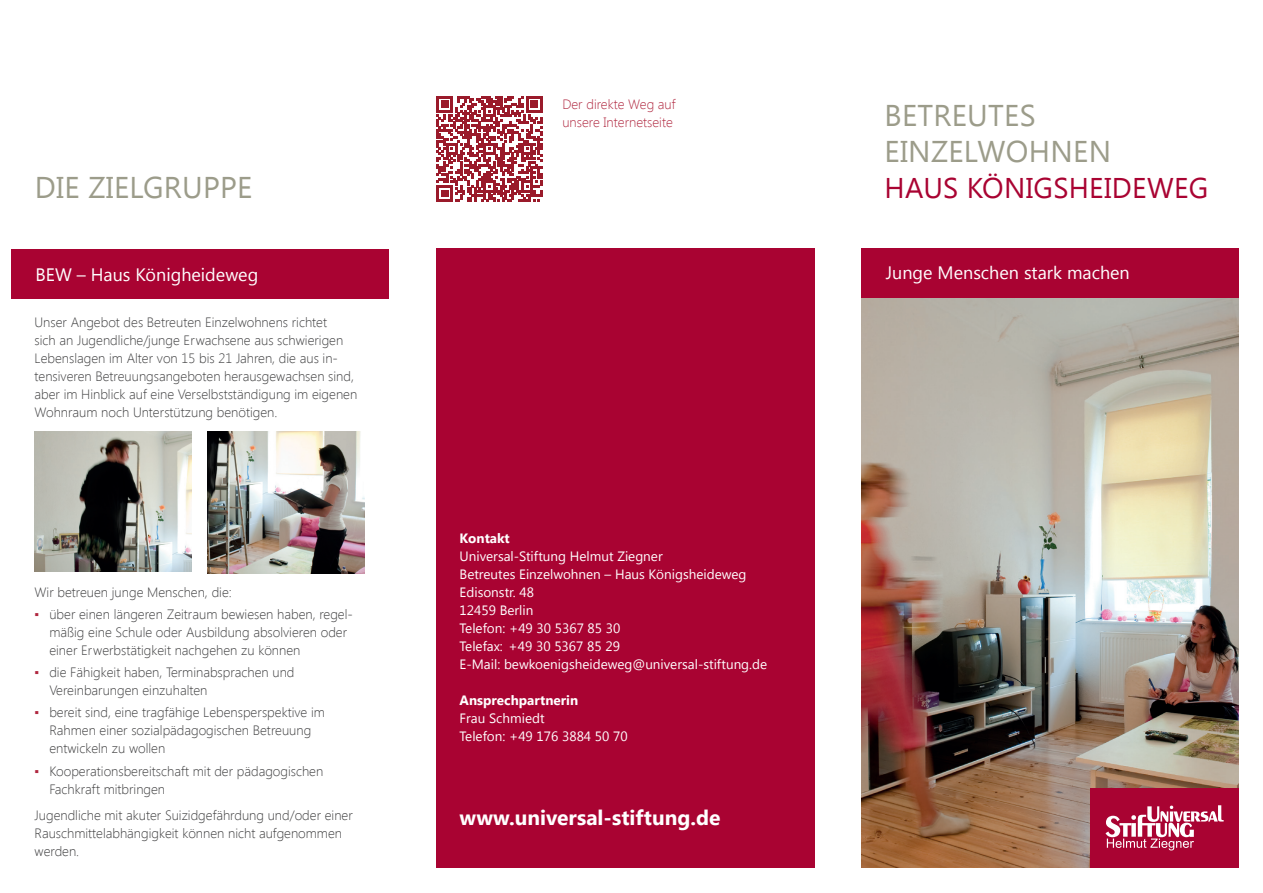
<style>
.page{position:relative;width:1263px;height:893px;background:#fff}
.page>*{position:absolute;margin:0;border:0;box-sizing:border-box;transform-origin:0 0}
.t1{font:30px/36px "Segoe UI";letter-spacing:.01em;color:#9c9c8a}
.t2{font:28.5px "Segoe UI";letter-spacing:.01em;color:#a90332}
.t3{font:700 21px "Segoe UI";color:#fff}
.t4{font:18px "Segoe UI";color:#fff}
.t5{font:300 13.5px/18px "Segoe UI";color:#3e3e3f}
.t6{font:13.5px/18px "Segoe UI";color:#fff}
.t7{font:300 13.5px/18px "Segoe UI";color:#b0273f}
.t8{font:700 13.5px "Segoe UI";color:#fff}
.s1{color:#b0273f}
</style>
<div class="page">
<img style="left:861px;top:297px;width:378px;height:570px">
<div style="left:436px;top:248px;width:378px;height:619px;background:#a90332"></div>
<svg style="left:436px;top:96px;width:106px;height:106px"></svg>
<div style="left:861px;top:248px;width:378px;height:49px;background:#a90332"></div>
<div style="left:1090px;top:788px;width:149px;height:79px;background:#a90332"></div>
<svg style="left:1105px;top:805px;width:118px;height:45px"></svg>
<div style="left:11px;top:249px;width:377px;height:50px;background:#a90332"></div>
<img style="left:35px;top:432px;width:157px;height:140px">
<img style="left:208px;top:432px;width:156px;height:141px">
<p class="t7" style="left:562px;top:95px;width:115px">Der direkte Weg auf unsere Internetseite</p>
<h1 class="t1" style="left:884px;top:96px;width:228px">BETREUTES<br>EINZELWOHNEN</h1>
<h1 class="t1" style="left:35px;top:168px;width:219px">DIE ZIELGRUPPE</h1>
<h2 class="t2" style="left:884px;top:169px;width:325px">HAUS KÖNIGSHEIDEWEG</h2>
<h3 class="t4" style="left:35px;top:262px;width:224px">BEW – Haus Königheideweg</h3>
<p class="t5" style="left:35px;top:312px;width:324px">Unser Angebot des Betreuten Einzelwohnens richtet<br>sich an Jugendliche/junge Erwachsene aus schwierigen Lebenslagen im Alter von 15 bis 21 Jahren, die aus in&shy;tensiveren Betreuungsangeboten herausgewachsen sind, aber im Hinblick auf eine Verselbstständigung im eigenen Wohnraum noch Unterstützung benötigen.</p>
<p class="t5" style="left:35px;top:582px;width:199px">Wir betreuen junge Menschen, die:</p>
<p class="t5" style="left:49px;top:605px;width:305px;text-indent:-15px"><span class="s1">▪</span> über einen längeren Zeitraum bewiesen haben, regel&shy;mäßig eine Schule oder Ausbildung absolvieren oder einer Erwerbstätigkeit nachgehen zu können</p>
<p class="t5" style="left:49px;top:663px;width:247px;text-indent:-15px"><span class="s1">▪</span> die Fähigkeit haben, Terminabsprachen und<br>Vereinbarungen einzuhalten</p>
<p class="t5" style="left:49px;top:703px;width:277px;text-indent:-15px"><span class="s1">▪</span> bereit sind, eine tragfähige Lebensperspektive im<br>Rahmen einer sozialpädagogischen Betreuung entwickeln zu wollen</p>
<p class="t5" style="left:49px;top:761px;width:275px;text-indent:-15px"><span class="s1">▪</span> Kooperationsbereitschaft mit der pädagogischen<br>Fachkraft mitbringen</p>
<p class="t5" style="left:35px;top:806px;width:320px">Jugendliche mit akuter Suizidgefährdung und/oder einer<br>Rauschmittelabhängigkeit können nicht aufgenommen werden.</p>
<p class="t8" style="left:460px;top:529px;width:52px">Kontakt</p>
<p class="t6" style="left:460px;top:547px;width:309px">Universal-Stiftung Helmut Ziegner<br>Betreutes Einzelwohnen – Haus Königsheideweg<br>Edisonstr. 48<br>12459 Berlin<br>Telefon: +49 30 5367 85 30<br>Telefax: +49 30 5367 85 29<br>E-Mail: bewkoenigsheideweg@universal-stiftung.de</p>
<p class="t8" style="left:460px;top:691px;width:120px">Ansprechpartnerin</p>
<p class="t6" style="left:460px;top:709px;width:170px">Frau Schmiedt<br>Telefon: +49 176 3884 50 70</p>
<h3 class="t3" style="left:460px;top:802px;width:262px">www.universal-stiftung.de</h3>
<h3 class="t4" style="left:886px;top:260px;width:245px">Junge Menschen stark machen</h3>
</div>
